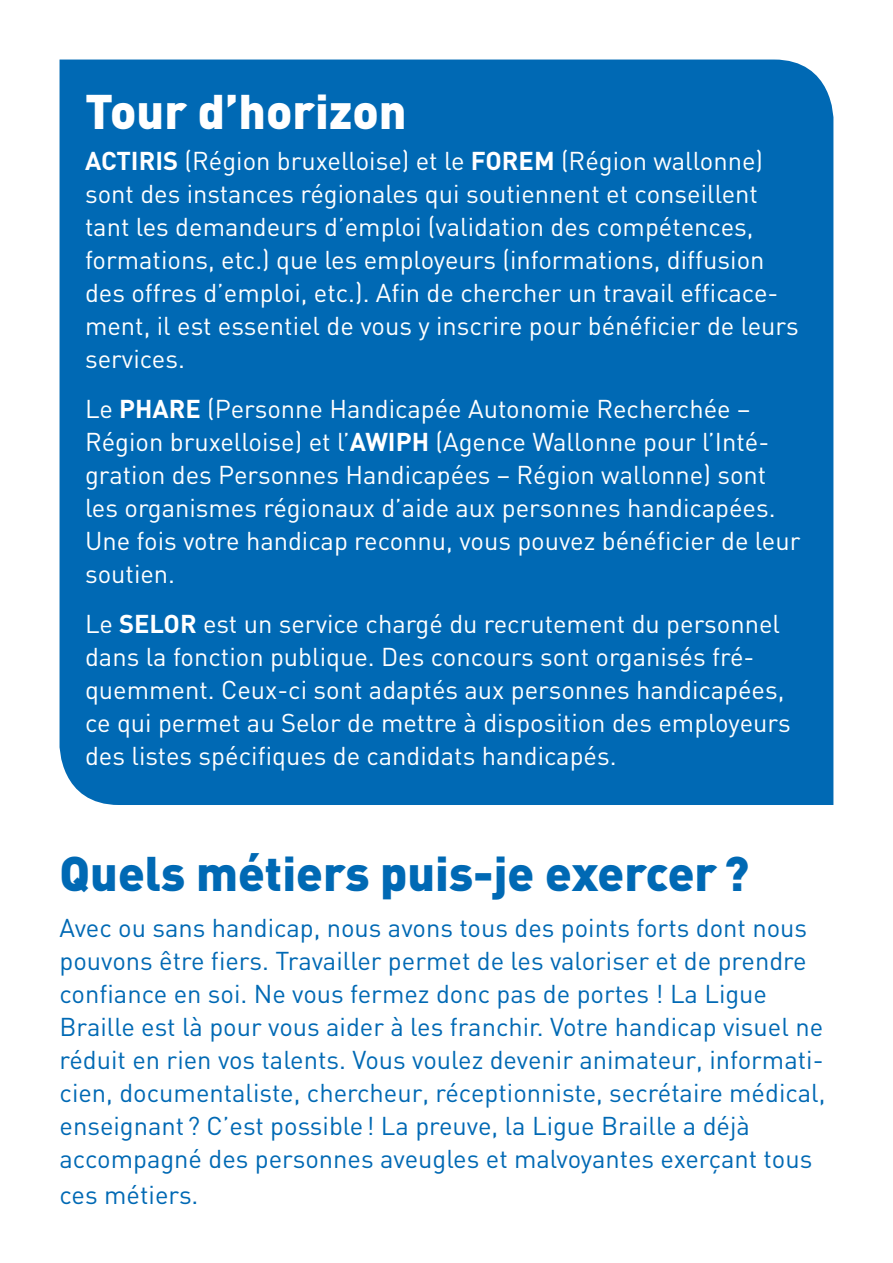
<style>
.page{position:relative;width:893px;height:1263px;background:#fff}
.page>*{position:absolute;margin:0;border:0;box-sizing:border-box;transform-origin:0 0}
.t1{font:900 48px "DIN";color:#0069b4}
.t2{font:900 48px "DIN";color:#fff}
.t3{font:25.5px/33px "DIN";color:#fff}
.t4{font:25.5px/33px "DIN";color:#0069b4}
.s1{font-weight:700}
</style>
<div class="page">
<div style="left:60px;top:60px;width:773px;height:745px;background:#0069b4"></div>
<h1 class="t2" style="left:85px;top:79px;width:323px">Tour d’horizon</h1>
<p class="t3" style="left:85px;top:144px;width:715px"><span class="s1">ACTIRIS</span> (Région bruxelloise) et le <span class="s1">FOREM</span> (Région wallonne) sont des instances régionales qui soutiennent et conseillent tant les demandeurs d’emploi (validation des compétences, formations, etc.) que les employeurs (informations, diffusion des offres d’emploi, etc.). Afin de chercher un travail efficace&shy;ment, il est essentiel de vous y inscrire pour bénéficier de leurs services.</p>
<p class="t3" style="left:85px;top:392px;width:717px">Le <span class="s1">PHARE</span> (Personne Handicapée Autonomie Recherchée – Région bruxelloise) et l’<span class="s1">AWIPH</span> (Agence Wallonne pour l’Inté&shy;gration des Personnes Handicapées – Région wallonne) sont les organismes régionaux d’aide aux personnes handicapées.<br>Une fois votre handicap reconnu, vous pouvez bénéficier de leur soutien.</p>
<p class="t3" style="left:85px;top:607px;width:707px">Le <span class="s1">SELOR</span> est un service chargé du recrutement du personnel dans la fonction publique. Des concours sont organisés fré&shy;quemment. Ceux-ci sont adaptés aux personnes handicapées, ce qui permet au Selor de mettre à disposition des employeurs des listes spécifiques de candidats handicapés.</p>
<h1 class="t1" style="left:60px;top:841px;width:691px">Quels métiers puis-je exercer?</h1>
<p class="t4" style="left:60px;top:910px;width:767px">Avec ou sans handicap, nous avons tous des points forts dont nous pouvons être fiers. Travailler permet de les valoriser et de prendre confiance en soi. Ne vous fermez donc pas de portes ! La Ligue Braille est là pour vous aider à les franchir. Votre handicap visuel ne réduit en rien vos talents. Vous voulez devenir animateur, informati&shy;cien, documentaliste, chercheur, réceptionniste, secrétaire médical, enseignant ? C’est possible! La preuve, la Ligue Braille a déjà accompagné des personnes aveugles et malvoyantes exerçant tous</p>
<p class="t4" style="left:60px;top:1177px;width:140px">ces métiers.</p>
</div>
